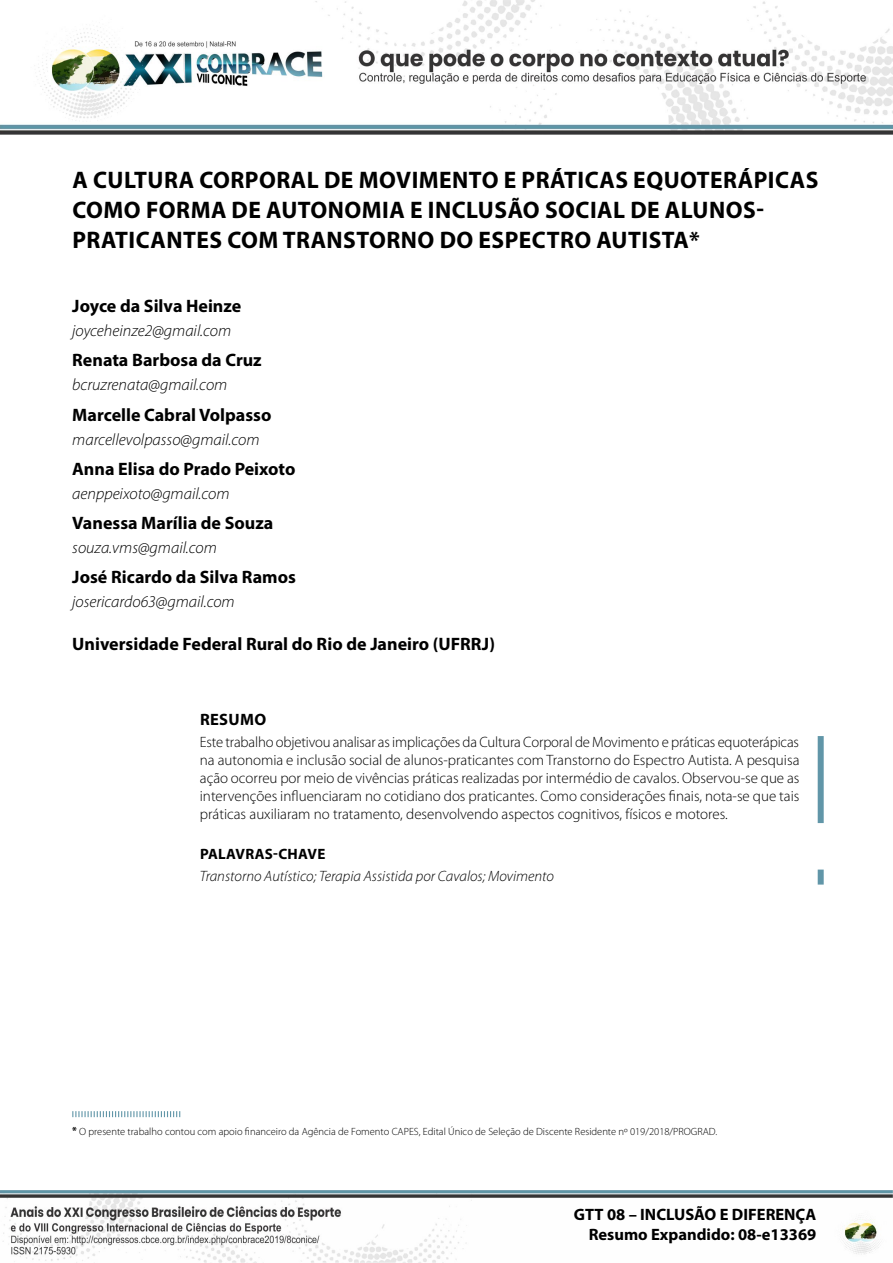
<style>
.page{position:relative;width:893px;height:1263px;background:#fff}
.page>*{position:absolute;margin:0;border:0;box-sizing:border-box;transform-origin:0 0}
.TITULO{font:700 24px/30px "Myriad Pro";letter-spacing:.02em;color:#000}
.AUTORES{font:700 18px "Myriad Pro";color:#000}
.AFILIAÇÃO{font:700 18px "Myriad Pro";color:#000}
.E-MAIL{font:italic 300 16.5px "Myriad Pro";color:#000}
.ABSTRACT_1{font:700 16.5px/19.8px "Myriad Pro";color:#000;text-align:right}
.ABSTRACT_2{font:300 15px/18px "Myriad Pro";color:#000;text-align:justify}
.KEYWORDS_2{font:italic 300 15px "Myriad Pro";color:#000}
.KEYWORDS_1{font:700 15px "Myriad Pro";letter-spacing:.02em;color:#000}
.LEG__RODAPE{font:300 10.5px "Myriad Pro";color:#000}
.s1{font-weight:700}
</style>
<div class="page">
<img style="left:0;top:0;width:893px;height:134px">
<img style="left:0;top:1190px;width:893px;height:73px">
<div style="left:818px;top:736px;width:6px;height:87px;background:#6196a8"></div>
<div style="left:818px;top:869px;width:6px;height:15px;background:#6196a8"></div>
<svg style="left:72px;top:1111px;width:108px;height:6px"></svg>
<p class="TITULO" style="left:73px;top:164px;width:747px">A CULTURA CORPORAL DE MOVIMENTO E PRÁTICAS EQUOTERÁPICAS<br>COMO FORMA DE AUTONOMIA E INCLUSÃO SOCIAL DE ALUNOS-<br>PRATICANTES COM TRANSTORNO DO ESPECTRO AUTISTA*<sup>1</sup></p>
<p class="AUTORES" style="left:72px;top:294px;width:171px">Joyce da Silva Heinze</p>
<p class="E-MAIL" style="left:72px;top:321px;width:160px">joyceheinze2@gmail.com</p>
<p class="AUTORES" style="left:72px;top:349px;width:191px">Renata Barbosa da Cruz</p>
<p class="E-MAIL" style="left:72px;top:375px;width:157px">bcruzrenata@gmail.com</p>
<p class="AUTORES" style="left:72px;top:403px;width:201px">Marcelle Cabral Volpasso</p>
<p class="E-MAIL" style="left:72px;top:429px;width:189px">marcellevolpasso@gmail.com</p>
<p class="AUTORES" style="left:72px;top:457px;width:225px">Anna Elisa do Prado Peixoto</p>
<p class="E-MAIL" style="left:72px;top:483px;width:159px">aenppeixoto@gmail.com</p>
<p class="AUTORES" style="left:72px;top:511px;width:203px">Vanessa Marília de Souza</p>
<p class="E-MAIL" style="left:72px;top:537px;width:146px">souza.vms@gmail.com</p>
<p class="AUTORES" style="left:72px;top:565px;width:225px">José Ricardo da Silva Ramos</p>
<p class="E-MAIL" style="left:72px;top:592px;width:164px">josericardo63@gmail.com</p>
<p class="AFILIAÇÃO" style="left:72px;top:632px;width:424px">Universidade Federal Rural do Rio de Janeiro (UFRRJ)</p>
<p class="ABSTRACT_1" style="left:200px;top:709px;width:68px">RESUMO</p>
<p class="ABSTRACT_2" style="left:200px;top:733px;width:601px">Este trabalho objetivou analisar as implicações da Cultura Corporal de Movimento e práticas equoterápicas na autonomia e inclusão social de alunos-praticantes com Transtorno do Espectro Autista. A pesquisa ação ocorreu por meio de vivências práticas realizadas por intermédio de cavalos. Observou-se que as intervenções influenciaram no cotidiano dos praticantes. Como considerações finais, nota-se que tais práticas auxiliaram no tratamento, desenvolvendo aspectos cognitivos, físicos e motores.</p>
<p class="KEYWORDS_1" style="left:200px;top:844px;width:127px">PALAVRAS-CHAVE</p>
<p class="KEYWORDS_2" style="left:200px;top:867px;width:356px">Transtorno Autístico; Terapia Assistida por Cavalos; Movimento</p>
<p class="LEG__RODAPE" style="left:72px;top:1125px;width:646px"><span class="s1">*</span> O presente trabalho contou com apoio financeiro da Agência de Fomento CAPES, Edital Único de Seleção de Discente Residente nº 019/2018/PROGRAD.</p>
<p class="ABSTRACT_1" style="left:574px;top:1204px;width:244px">GTT 08 – INCLUSÃO E DIFERENÇA<br>Resumo Expandido: 08-e13369</p>
</div>
